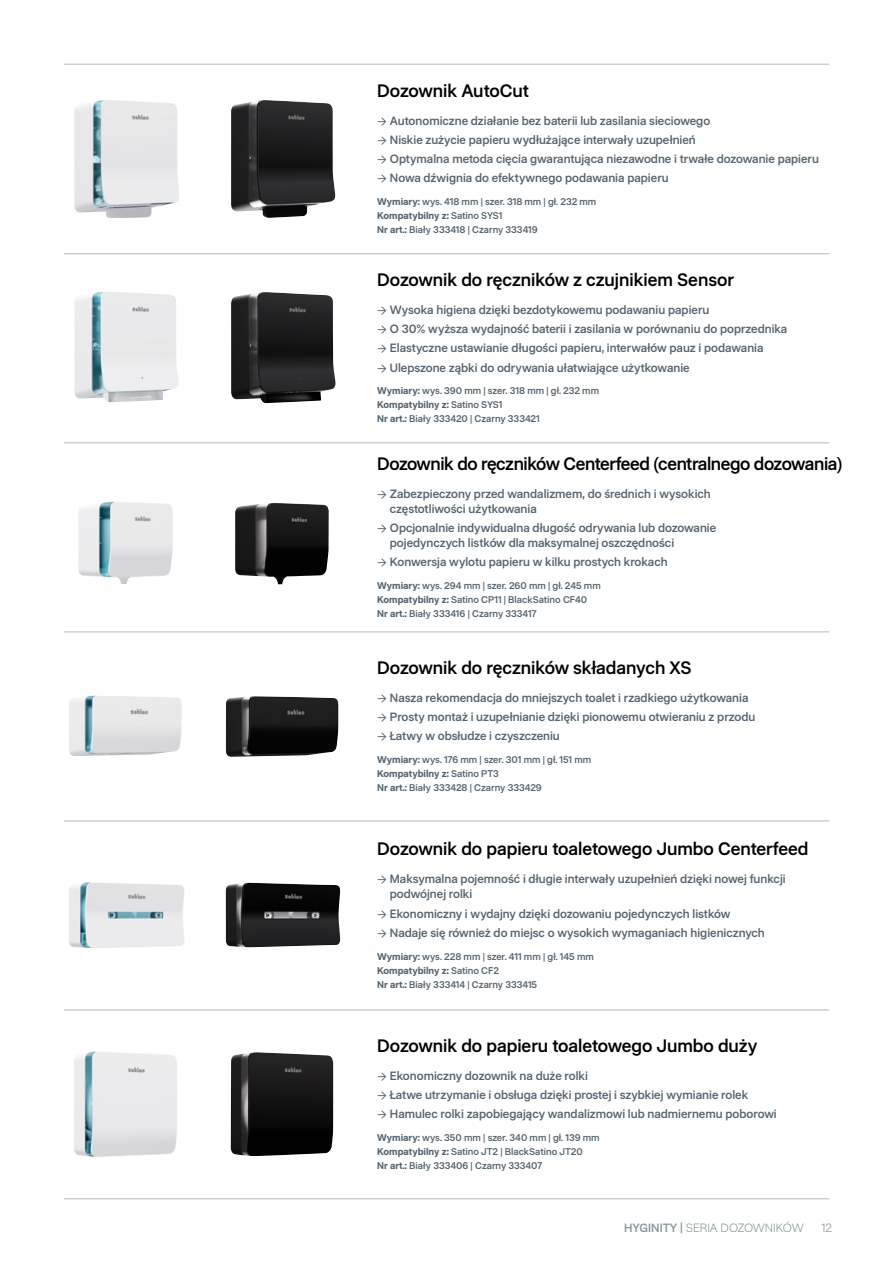
<style>
.page{position:relative;width:893px;height:1263px;background:#fff}
.page>*{position:absolute;margin:0;border:0;box-sizing:border-box;transform-origin:0 0}
.t1{font:500 18px "Restart Hard";letter-spacing:-.005em;color:#000}
.t2{font:500 12px/15px "Restart Hard";color:#55646e}
.t3{font:300 12px "Restart Hard";color:#87969b}
.t4{font:500 9.75px/14px "Restart Hard";color:#55646e}
.s1{font-weight:400}
.s2{font-weight:600}
.s3{font-weight:500}
</style>
<div class="page">
<img style="left:74px;top:292px;width:105px;height:110px">
<img style="left:69px;top:696px;width:113px;height:60px">
<img style="left:74px;top:1051px;width:103px;height:106px">
<img style="left:69px;top:882px;width:116px;height:66px">
<img style="left:75px;top:100px;width:104px;height:118px">
<img style="left:79px;top:502px;width:93px;height:81px">
<img style="left:231px;top:1052px;width:103px;height:104px">
<img style="left:226px;top:883px;width:114px;height:64px">
<img style="left:231px;top:100px;width:105px;height:118px">
<img style="left:231px;top:292px;width:104px;height:111px">
<img style="left:235px;top:503px;width:94px;height:81px">
<img style="left:226px;top:696px;width:113px;height:61px">
<hr style="left:64px;top:1198px;width:765px;height:1px;background:#b4b9be">
<hr style="left:64px;top:820px;width:765px;height:1px;background:#b4b9be">
<hr style="left:64px;top:631px;width:765px;height:1px;background:#b4b9be">
<hr style="left:64px;top:442px;width:765px;height:1px;background:#b4b9be">
<hr style="left:64px;top:253px;width:765px;height:1px;background:#b4b9be">
<hr style="left:64px;top:64px;width:765px;height:1px;background:#b4b9be">
<hr style="left:64px;top:1009px;width:765px;height:1px;background:#b4b9be">
<h1 class="t1" style="left:377px;top:77px;width:154px">Dozownik AutoCut</h1>
<p class="t2" style="left:377px;top:112px;width:335px"><span class="s1">→</span> Autonomiczne działanie bez baterii lub zasilania sieciowego</p>
<p class="t2" style="left:377px;top:131px;width:320px"><span class="s1">→</span> Niskie zużycie papieru wydłużające interwały uzupełnień</p>
<p class="t2" style="left:377px;top:150px;width:443px"><span class="s1">→</span> Optymalna metoda cięcia gwarantująca niezawodne i trwałe dozowanie papieru</p>
<p class="t2" style="left:377px;top:170px;width:293px"><span class="s1">→</span> Nowa dźwignia do efektywnego podawania papieru</p>
<p class="t4" style="left:377px;top:194px;width:221px"><span class="s2">Wymiary:</span> wys. 418 mm | szer. 318 mm | gł. 232 mm<br><span class="s2">Kompatybilny z:</span> Satino SYS1<br><span class="s2">Nr art.:</span> Biały 333418 | Czarny 333419</p>
<h1 class="t1" style="left:377px;top:266px;width:358px">Dozownik do ręczników z czujnikiem Sensor</h1>
<p class="t2" style="left:377px;top:301px;width:334px"><span class="s1">→</span> Wysoka higiena dzięki bezdotykowemu podawaniu papieru</p>
<p class="t2" style="left:377px;top:320px;width:412px"><span class="s1">→</span> O 30% wyższa wydajność baterii i zasilania w porównaniu do poprzednika</p>
<p class="t2" style="left:377px;top:340px;width:388px"><span class="s1">→</span> Elastyczne ustawianie długości papieru, interwałów pauz i podawania</p>
<p class="t2" style="left:377px;top:359px;width:314px"><span class="s1">→</span> Ulepszone ząbki do odrywania ułatwiające użytkowanie</p>
<p class="t4" style="left:377px;top:383px;width:223px"><span class="s2">Wymiary:</span> wys. 390 mm | szer. 318 mm | gł. 232 mm<br><span class="s2">Kompatybilny z:</span> Satino SYS1<br><span class="s2">Nr art.:</span> Biały 333420 | Czarny 333421</p>
<h1 class="t1" style="left:377px;top:450px;width:467px">Dozownik do ręczników Centerfeed (centralnego dozowania)</h1>
<p class="t2" style="left:390px;top:485px;width:322px;text-indent:-13px"><span class="s1">→</span> Zabezpieczony przed wandalizmem, do średnich i wysokich częstotliwości użytkowania</p>
<p class="t2" style="left:390px;top:519px;width:328px;text-indent:-13px"><span class="s1">→</span> Opcjonalnie indywidualna długość odrywania lub dozowanie pojedynczych listków dla maksymalnej oszczędności</p>
<p class="t2" style="left:377px;top:553px;width:292px"><span class="s1">→</span> Konwersja wylotu papieru w kilku prostych krokach</p>
<p class="t4" style="left:377px;top:578px;width:225px"><span class="s2">Wymiary:</span> wys. 294 mm | szer. 260 mm | gł. 245 mm<br><span class="s2">Kompatybilny z:</span> Satino CP11 | BlackSatino CF40<br><span class="s2">Nr art.:</span> Biały 333416 | Czarny 333417</p>
<h1 class="t1" style="left:377px;top:654px;width:316px">Dozownik do ręczników składanych XS</h1>
<p class="t2" style="left:377px;top:689px;width:373px"><span class="s1">→</span> Nasza rekomendacja do mniejszych toalet i rzadkiego użytkowania</p>
<p class="t2" style="left:377px;top:708px;width:380px"><span class="s1">→</span> Prosty montaż i uzupełnianie dzięki pionowemu otwieraniu z przodu</p>
<p class="t2" style="left:377px;top:727px;width:184px"><span class="s1">→</span> Łatwy w obsłudze i czyszczeniu</p>
<p class="t4" style="left:377px;top:752px;width:216px"><span class="s2">Wymiary:</span> wys. 176 mm | szer. 301 mm | gł. 151 mm<br><span class="s2">Kompatybilny z:</span> Satino PT3<br><span class="s2">Nr art.:</span> Biały 333428 | Czarny 333429</p>
<h1 class="t1" style="left:377px;top:835px;width:433px">Dozownik do papieru toaletowego Jumbo Centerfeed</h1>
<p class="t2" style="left:390px;top:870px;width:397px;text-indent:-13px"><span class="s1">→</span> Maksymalna pojemność i długie interwały uzupełnień dzięki nowej funkcji podwójnej rolki</p>
<p class="t2" style="left:377px;top:905px;width:355px"><span class="s1">→</span> Ekonomiczny i wydajny dzięki dozowaniu pojedynczych listków</p>
<p class="t2" style="left:377px;top:924px;width:389px"><span class="s1">→</span> Nadaje się również do miejsc o wysokich wymaganiach higienicznych</p>
<p class="t4" style="left:377px;top:948px;width:218px"><span class="s2">Wymiary:</span> wys. 228 mm | szer. 411 mm | gł. 145 mm<br><span class="s2">Kompatybilny z:</span> Satino CF2<br><span class="s2">Nr art.:</span> Biały 333414 | Czarny 333415</p>
<h1 class="t1" style="left:377px;top:1032px;width:382px">Dozownik do papieru toaletowego Jumbo duży</h1>
<p class="t2" style="left:377px;top:1067px;width:212px"><span class="s1">→</span> Ekonomiczny dozownik na duże rolki</p>
<p class="t2" style="left:377px;top:1086px;width:373px"><span class="s1">→</span> Łatwe utrzymanie i obsługa dzięki prostej i szybkiej wymianie rolek</p>
<p class="t2" style="left:377px;top:1106px;width:401px"><span class="s1">→</span> Hamulec rolki zapobiegający wandalizmowi lub nadmiernemu poborowi</p>
<p class="t4" style="left:377px;top:1130px;width:224px"><span class="s2">Wymiary:</span> wys. 350 mm | szer. 340 mm | gł. 139 mm<br><span class="s2">Kompatybilny z:</span> Satino JT2 | BlackSatino JT20<br><span class="s2">Nr art.:</span> Biały 333406 | Czarny 333407</p>
<p class="t3" style="left:624px;top:1218px;width:181px"><span class="s3">HYGINITY |</span> SERIA DOZOWNIKÓW</p>
<p class="t3" style="left:821px;top:1218px;width:12px">12</p>
</div>
